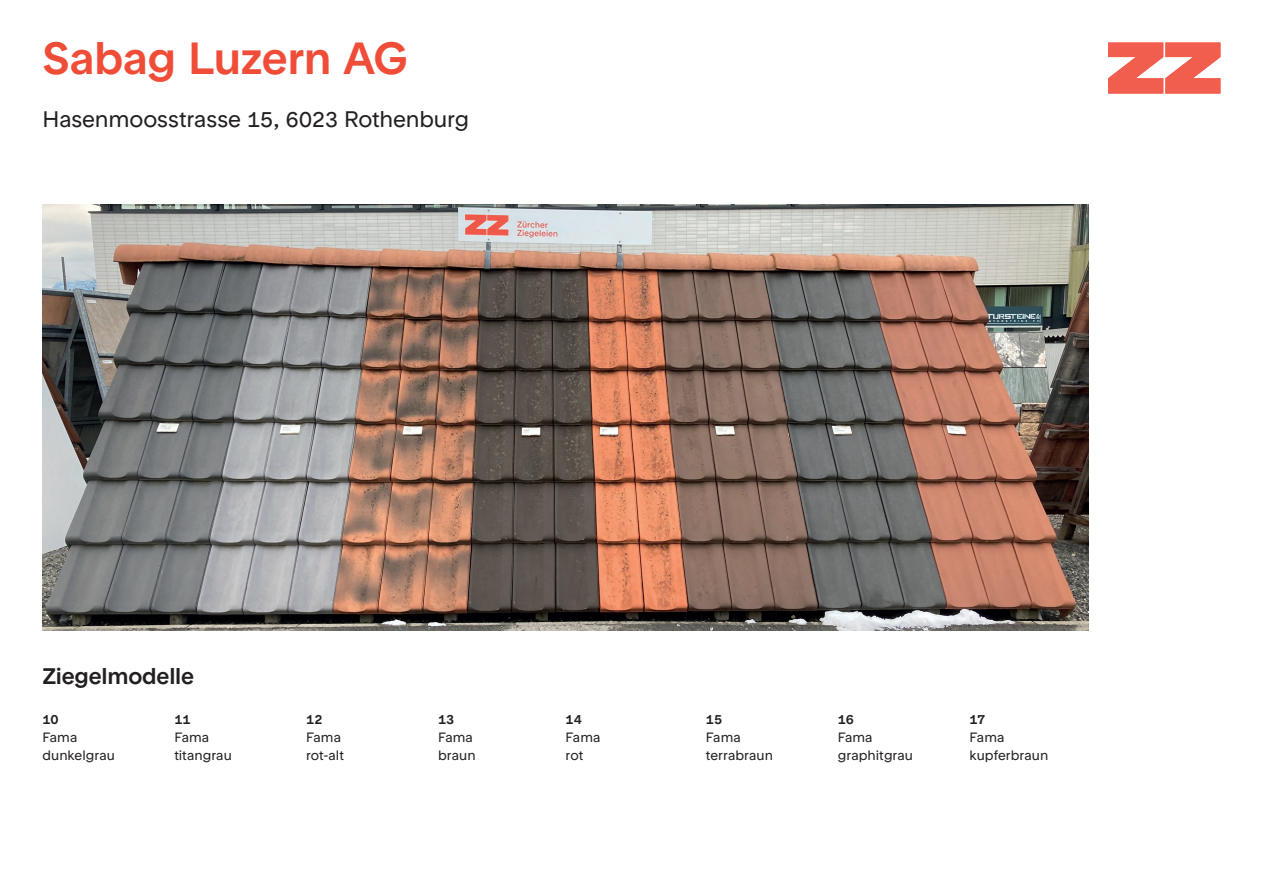
<style>
.page{position:relative;width:1263px;height:893px;background:#fff}
.page>*{position:absolute;margin:0;border:0;box-sizing:border-box;transform-origin:0 0}
.t1{font:500 45px "ZZ Rondelle";letter-spacing:-.01em;color:#ef4d37}
.t2{font:22.5px "ZZ Rondelle";letter-spacing:-.01em;color:#231f20}
.t3{font:500 22.5px "ZZ Rondelle";letter-spacing:-.005em;color:#231f20}
.t4{font:13.5px/18px "ZZ Rondelle";color:#231f20}
.t5{font:500 13.5px "ZZ Rondelle";letter-spacing:-.005em;color:#231f20}
</style>
<div class="page">
<svg style="left:1108px;top:43px;width:112px;height:51px"></svg>
<img style="left:43px;top:204px;width:1046px;height:426px">
<h1 class="t1" style="left:43px;top:31px;width:367px">Sabag Luzern AG</h1>
<h2 class="t2" style="left:43px;top:106px;width:428px">Hasenmoosstrasse 15, 6023 Rothenburg</h2>
<h2 class="t3" style="left:43px;top:663px;width:153px">Ziegelmodelle</h2>
<p class="t5" style="left:43px;top:711px;width:18px">10</p>
<p class="t4" style="left:43px;top:728px;width:74px">Fama dunkelgrau</p>
<p class="t5" style="left:174px;top:711px;width:18px">11</p>
<p class="t4" style="left:174px;top:728px;width:59px">Fama titangrau</p>
<p class="t5" style="left:306px;top:711px;width:18px">12</p>
<p class="t4" style="left:306px;top:728px;width:39px">Fama rot-alt</p>
<p class="t5" style="left:438px;top:711px;width:18px">13</p>
<p class="t4" style="left:438px;top:728px;width:39px">Fama braun</p>
<p class="t5" style="left:566px;top:711px;width:18px">14</p>
<p class="t4" style="left:566px;top:728px;width:36px">Fama rot</p>
<p class="t5" style="left:706px;top:711px;width:18px">15</p>
<p class="t4" style="left:706px;top:728px;width:69px">Fama terrabraun</p>
<p class="t5" style="left:838px;top:711px;width:18px">16</p>
<p class="t4" style="left:838px;top:728px;width:77px">Fama graphitgrau</p>
<p class="t5" style="left:969px;top:711px;width:17px">17</p>
<p class="t4" style="left:969px;top:728px;width:80px">Fama kupferbraun</p>
</div>
